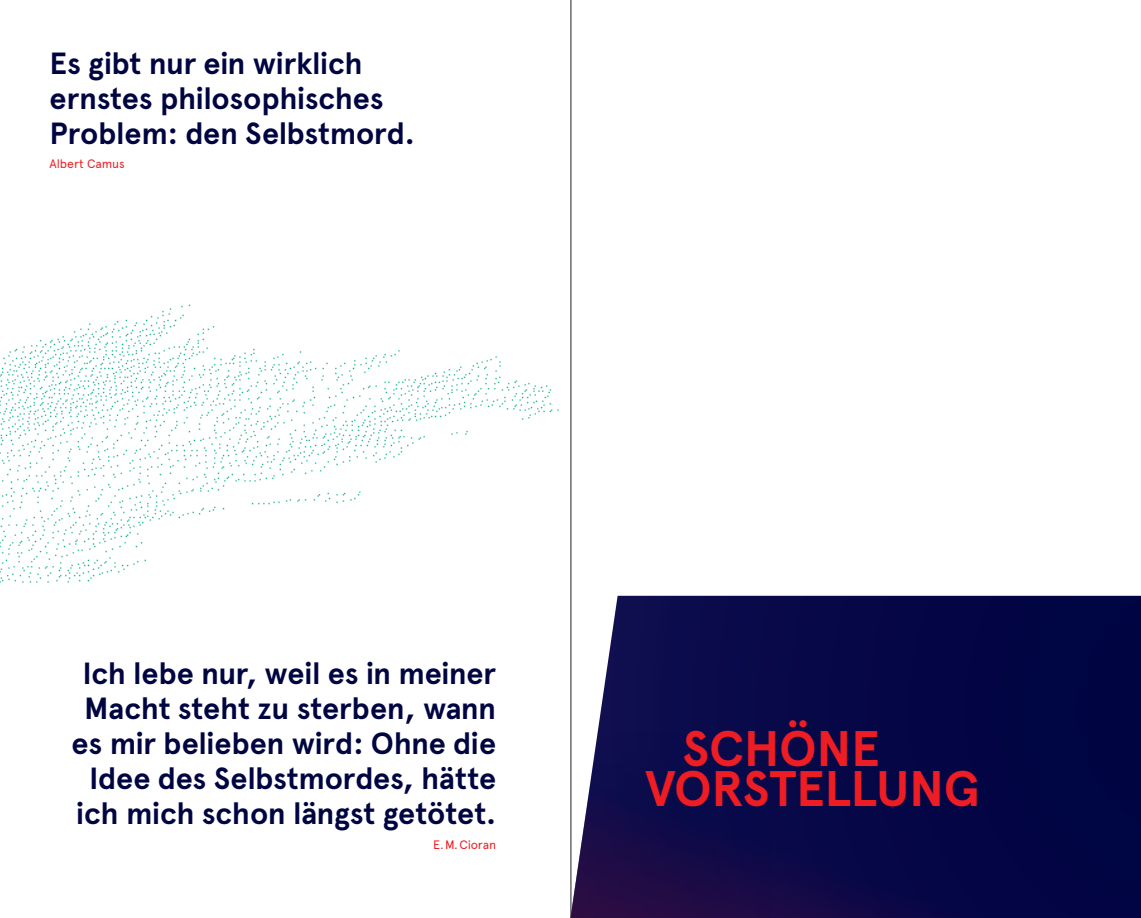
<style>
.page{position:relative;width:1141px;height:918px;background:#fff}
.page>*{position:absolute;margin:0;border:0;box-sizing:border-box;transform-origin:0 0}
.t1{font:700 49.88px/39.9px "Apercu";letter-spacing:-.01em;color:#ee1d23}
.t2{font:700 30.62px/35px "Apercu";letter-spacing:-.01em;color:#000541}
.t3{font:12.25px "Apercu";letter-spacing:-.01em;color:#ee1d23}
</style>
<div class="page">
<img style="left:571px;top:596px;width:570px;height:322px">
<img style="left:0;top:304px;width:559px;height:279px">
<hr style="left:570px;top:0;width:1px;height:918px;background:#231f20">
<p class="t2" style="left:50px;top:46px;width:367px">Es gibt nur ein wirklich ernstes philosophisches<br>Problem: den Selbstmord.</p>
<p class="t3" style="left:50px;top:157px;width:77px">Albert Camus</p>
<p class="t2" style="left:72px;top:656px;width:426px;text-align:center">Ich lebe nur, weil es in meiner<br>Macht steht zu sterben, wann es mir belieben wird: Ohne die<br>Idee des Selbstmordes, hätte ich mich schon längst getötet.</p>
<p class="t3" style="left:433px;top:837px;width:64px">E.M.Cioran</p>
<h1 class="t1" style="left:645px;top:729px;width:336px;text-indent:37px">SCHÖNE<br>VORSTELLUNG</h1>
</div>
